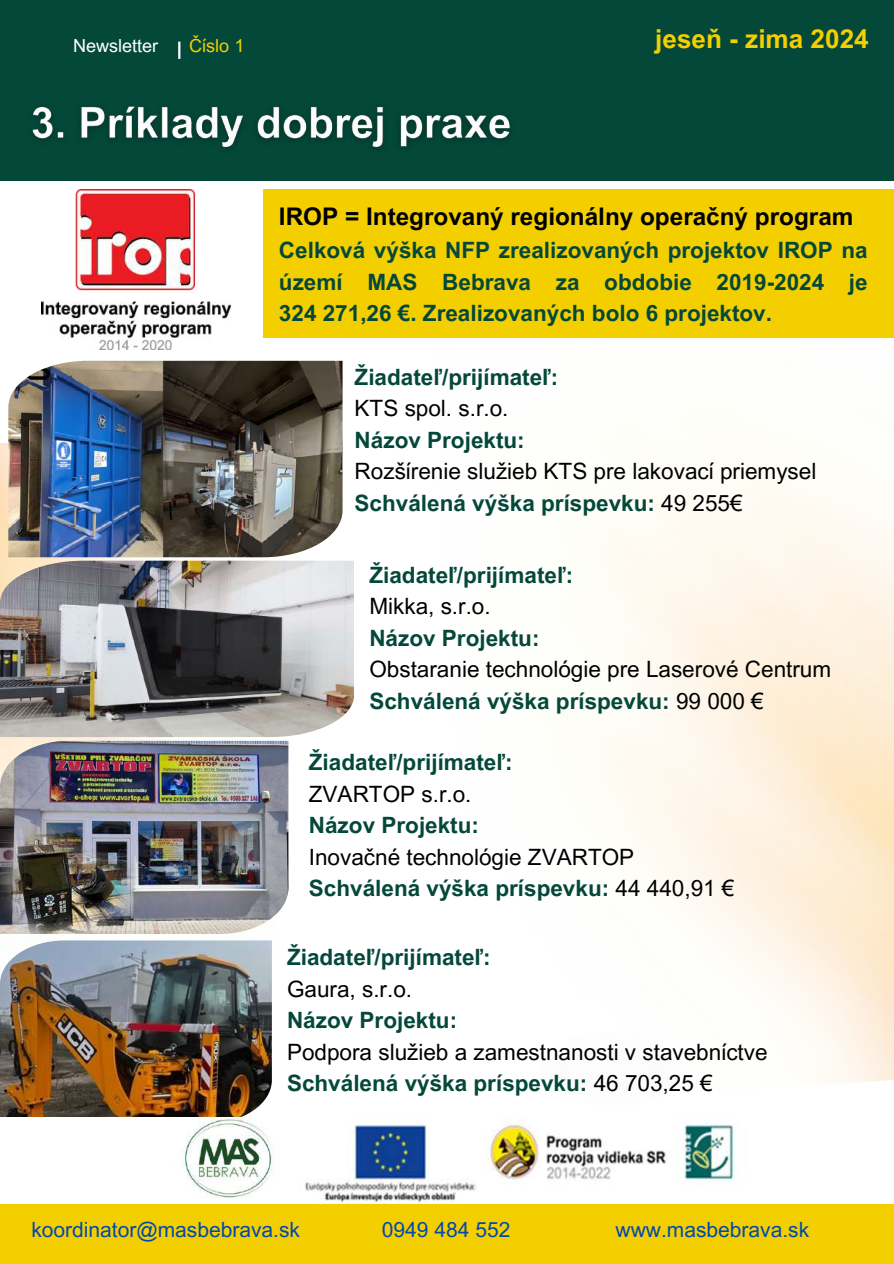
<style>
.page{position:relative;width:894px;height:1264px;background:#fff}
.page>*{position:absolute;margin:0;border:0;box-sizing:border-box;transform-origin:0 0}
.t1{font:700 26.1px "Arial MT Pro";color:#f4cf00}
.t2{font:700 24.3px "Arial MT Pro";color:#000}
.t3{font:22.5px/31.5px "Arial MT Pro";color:#000}
.t4{font:700 22.5px/31.5px "Arial MT Pro";color:#044839;text-align:justify}
.t5{font:21px "Arial MT Pro";color:#004aad}
.t6{font:18px "Arial MT Pro";color:#fff}
.t7{font:18px "Arial MT Pro";color:#f4cf00}
.s1{font-weight:700;color:#044839}
</style>
<div class="page">
<img style="left:0;top:443px;width:271px;height:491px">
<div style="left:263px;top:189px;width:630px;height:149px;background:#f4cf00"></div>
<img style="left:0;top:740px;width:288px;height:193px">
<img style="left:0;top:560px;width:354px;height:177px">
<img style="left:0;top:940px;width:272px;height:177px">
<div style="left:0;top:0;width:893px;height:181px;background:#044839"></div>
<svg style="left:178px;top:42px;width:2px;height:17px"></svg>
<img style="left:182px;top:1118px;width:91px;height:80px">
<img style="left:305px;top:1117px;width:431px;height:86px">
<div style="left:0;top:1204px;width:893px;height:59px;background:#f4cf00"></div>
<img style="left:8px;top:361px;width:334px;height:196px">
<img style="left:41px;top:189px;width:189px;height:160px">
<img style="left:32px;top:106px;width:478px;height:42px">
<p class="t6" style="left:73px;top:39px;width:87px">Newsletter</p>
<p class="t7" style="left:189px;top:39px;width:57px">Číslo 1</p>
<p class="t1" style="left:655px;top:29px;width:215px">jeseň - zima 2024</p>
<p class="t2" style="left:279px;top:208px;width:576px">IROP = Integrovaný regionálny operačný program</p>
<p class="t4" style="left:279px;top:237px;width:590px">Celková výška NFP zrealizovaných projektov IROP na území MAS Bebrava za obdobie 2019-2024 je 324 271,26 €. Zrealizovaných bolo 6 projektov.</p>
<p class="t4" style="left:354px;top:364px;width:205px">Žiadateľ/prijímateľ:</p>
<p class="t3" style="left:354px;top:395px;width:155px">KTS spol. s.r.o.</p>
<p class="t4" style="left:354px;top:427px;width:172px">Názov Projektu:</p>
<p class="t3" style="left:354px;top:458px;width:463px">Rozšírenie služieb KTS pre lakovací priemysel<br><span class="s1">Schválená výška príspevku:</span> 49 255€</p>
<p class="t4" style="left:369px;top:562px;width:205px">Žiadateľ/prijímateľ:</p>
<p class="t3" style="left:369px;top:593px;width:123px">Mikka, s.r.o.</p>
<p class="t4" style="left:369px;top:625px;width:172px">Názov Projektu:</p>
<p class="t3" style="left:369px;top:656px;width:463px">Obstaranie technológie pre Laserové Centrum<br><span class="s1">Schválená výška príspevku:</span> 99 000 €</p>
<p class="t4" style="left:309px;top:749px;width:205px">Žiadateľ/prijímateľ:</p>
<p class="t3" style="left:309px;top:780px;width:164px">ZVARTOP s.r.o.</p>
<p class="t4" style="left:309px;top:812px;width:172px">Názov Projektu:</p>
<p class="t3" style="left:309px;top:843px;width:427px">Inovačné technológie ZVARTOP<br><span class="s1">Schválená výška príspevku:</span> 44 440,91 €</p>
<p class="t4" style="left:287px;top:944px;width:205px">Žiadateľ/prijímateľ:</p>
<p class="t3" style="left:287px;top:975px;width:127px">Gaura, s.r.o.</p>
<p class="t4" style="left:287px;top:1007px;width:172px">Názov Projektu:</p>
<p class="t3" style="left:287px;top:1038px;width:482px">Podpora služieb a zamestnanosti v stavebníctve<br><span class="s1">Schválená výška príspevku:</span> 46 703,25 €</p>
<p class="t5" style="left:31px;top:1222px;width:270px">koordinator@masbebrava.sk</p>
<p class="t5" style="left:382px;top:1222px;width:130px">0949 484 552</p>
<p class="t5" style="left:615px;top:1222px;width:195px">www.masbebrava.sk</p>
</div>
